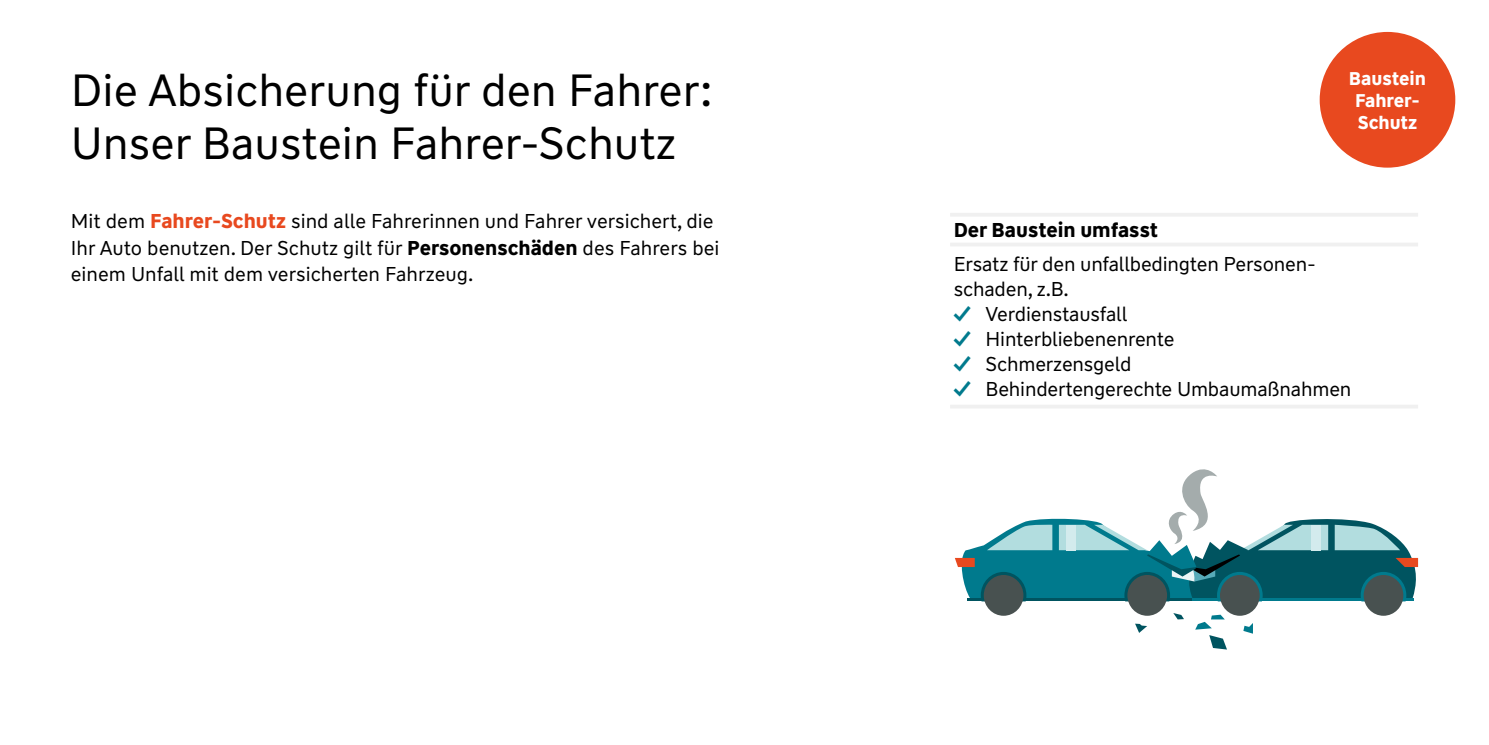
<style>
.page{position:relative;width:1489px;height:745px;background:#fff}
.page>*{position:absolute;margin:0;border:0;box-sizing:border-box;transform-origin:0 0}
.t1{font:45px/52.5px "WW Type";color:#000}
.t2{font:20px/26.2px "WW Type";letter-spacing:-.01em;color:#000}
.t3{font:700 20px "WW Type";color:#000}
.t4{font:700 18.5px/22px "WW Type";letter-spacing:-.005em;color:#fff;text-align:center}
.s1{font-weight:700;color:#e8491f}
.s2{font-weight:700}
.s3{font-weight:700;color:#007a8d}
</style>
<div class="page">
<div style="left:1319px;top:32px;width:136px;height:135px;background:#e8491f;border-radius:50%"></div>
<hr style="left:950px;top:213px;width:467px;height:3px;background:#f0f0f0">
<hr style="left:950px;top:242px;width:467px;height:4px;background:#f0f0f0">
<hr style="left:950px;top:404px;width:467px;height:4px;background:#f0f0f0">
<div style="left:983px;top:574px;width:40px;height:41px;background:#485150;border-radius:50%"></div>
<div style="left:1127px;top:574px;width:39px;height:41px;background:#485150;border-radius:50%"></div>
<div style="left:1363px;top:574px;width:40px;height:41px;background:#485150;border-radius:50%"></div>
<svg style="left:955px;top:469px;width:463px;height:132px"></svg>
<div style="left:1219px;top:574px;width:40px;height:41px;background:#485150;border-radius:50%"></div>
<div style="left:1371px;top:582px;width:24px;height:25px;background:#485150;border-radius:50%"></div>
<svg style="left:1173px;top:613px;width:10px;height:6px"></svg>
<svg style="left:1195px;top:614px;width:31px;height:35px"></svg>
<svg style="left:1243px;top:624px;width:9px;height:9px"></svg>
<svg style="left:1135px;top:623px;width:12px;height:9px"></svg>
<h1 class="t1" style="left:71px;top:64px;width:643px">Die Absicherung für den Fahrer:<br>Unser Baustein Fahrer-Schutz</h1>
<p class="t4" style="left:1348px;top:67px;width:79px">Baustein<br>Fahrer-<br>Schutz</p>
<p class="t2" style="left:71px;top:208px;width:650px">Mit dem <span class="s1">Fahrer-Schutz</span> sind alle Fahrerinnen und Fahrer versichert, die<br>Ihr Auto benutzen. Der Schutz gilt für <span class="s2">Personenschäden</span> des Fahrers bei einem Unfall mit dem versicherten Fahrzeug.</p>
<p class="t3" style="left:953px;top:217px;width:206px">Der Baustein umfasst</p>
<p class="t2" style="left:953px;top:251px;width:364px;line-height:25px">Ersatz für den unfallbedingten Personen&shy;schaden, z.B.</p>
<p class="t2" style="left:953px;top:301px;width:175px"><span class="s3">✓</span> Verdienstausfall</p>
<p class="t2" style="left:953px;top:326px;width:222px"><span class="s3">✓</span> Hinterbliebenenrente</p>
<p class="t2" style="left:953px;top:351px;width:179px"><span class="s3">✓</span> Schmerzensgeld</p>
<p class="t2" style="left:953px;top:376px;width:399px"><span class="s3">✓</span> Behindertengerechte Umbaumaßnahmen</p>
</div>
